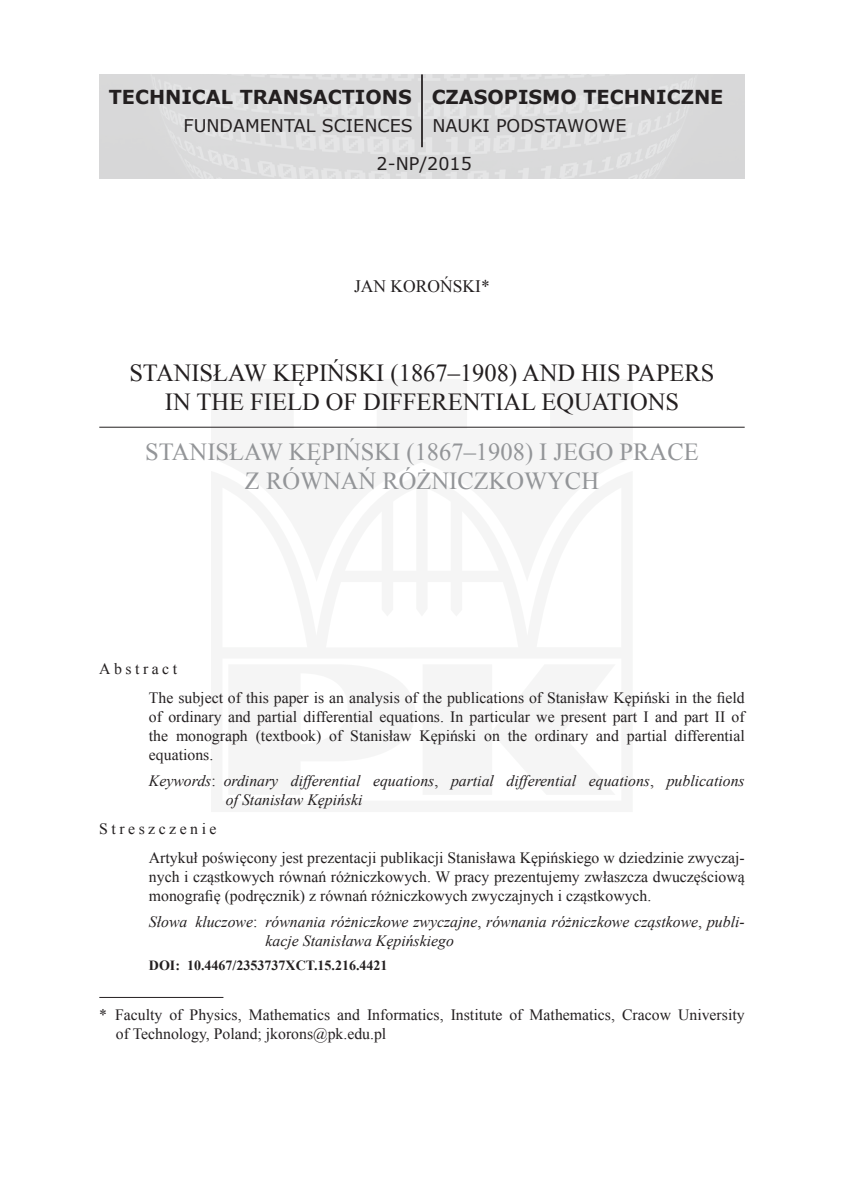
<style>
.page{position:relative;width:844px;height:1191px;background:#fff}
.page>*{position:absolute;margin:0;border:0;box-sizing:border-box;transform-origin:0 0}
.Tytuł_angielski{font:24.5px/29.4px "Times New Roman";color:#231f20;text-align:center}
.Tytuł_polski{font:24.5px/29.4px "Times New Roman";color:#939598;text-align:center}
.t1{font:700 19.25px "Verdana";color:#231f20}
.t2{font:17.5px/37.3px "Verdana";color:#231f20}
.Nazwisko_autora{font:17.5px "Times New Roman";color:#231f20}
.Test_-_abstract{font:15.75px/18.9px "Times New Roman";color:#231f20;text-align:justify}
.Test_streszczenia_po{font:15.75px/18.9px "Times New Roman";color:#231f20;text-align:justify}
.Przypis_angielski{font:15.75px/18.9px "Times New Roman";color:#231f20}
.Słowa_kluczowe{font:italic 15.75px/18.9px "Times New Roman";color:#231f20}
.Keywords{font:italic 15.75px/18.9px "Times New Roman";color:#231f20}
.streszczenie{font:15.75px "Times New Roman";letter-spacing:.22em;color:#231f20}
.Abstract{font:15.75px "Times New Roman";letter-spacing:.22em;color:#231f20}
.DOI{font:700 14px "Times New Roman";color:#231f20}
.s1{font-style:normal}
</style>
<div class="page">
<hr style="left:99px;top:997px;width:124px;height:1px;background:#231f20">
<hr style="left:99px;top:427px;width:645px;height:1px;background:#231f20">
<img style="left:99px;top:74px;width:645px;height:105px">
<hr style="left:421px;top:74px;width:2px;height:73px;background:#231f20">
<p class="t1" style="left:109px;top:83px;width:304px">TECHNICAL TRANSACTIONS</p>
<p class="t2" style="left:376px;top:107px;width:97px;text-indent:-193px">FUNDAMENTAL SCIENCES<br>2-NP/2015</p>
<p class="t1" style="left:431px;top:83px;width:293px">CZASOPISMO TECHNICZNE</p>
<p class="t2" style="left:432px;top:107px;width:195px">NAUKI PODSTAWOWE</p>
<p class="Nazwisko_autora" style="left:354px;top:274px;width:137px">JAN KOROŃSKI*</p>
<p class="Tytuł_angielski" style="left:129px;top:358px;width:586px">STANISŁAW KĘPIŃSKI (1867‒1908) AND HIS PAPERS<br>IN THE FIELD OF DIFFERENTIAL EQUATIONS</p>
<p class="Tytuł_polski" style="left:145px;top:436px;width:554px">STANISŁAW KĘPIŃSKI (1867‒1908) I JEGO PRACE<br>Z RÓWNAŃ RÓŻNICZKOWYCH</p>
<p class="Abstract" style="left:99px;top:658px;width:79px">Abstract</p>
<p class="Test_-_abstract" style="left:149px;top:688px;width:597px">The subject of this paper is an analysis of the publications of Stanisław Kępiński in the field of ordinary and partial differential equations. In particular we present part I and part II of the monograph (textbook) of Stanisław Kępiński on the ordinary and partial differential equations.</p>
<p class="Keywords" style="left:226px;top:771px;width:520px;text-indent:-77px">Keywords<span class="s1">:</span> ordinary differential equations<span class="s1">,</span> partial differential equations<span class="s1">,</span> publications of Stanisław Kępiński</p>
<p class="streszczenie" style="left:99px;top:818px;width:119px">Streszczenie</p>
<p class="Test_streszczenia_po" style="left:149px;top:847px;width:597px">Artykuł poświęcony jest prezentacji publikacji Stanisława Kępińskiego w dziedzinie zwyczaj&shy;nych i cząstkowych równań różniczkowych. W pracy prezentujemy zwłaszcza dwuczęściową monografię (podręcznik) z równań różniczkowych zwyczajnych i cząstkowych.</p>
<p class="Słowa_kluczowe" style="left:265px;top:911px;width:479px;text-indent:-117px">Słowa kluczowe<span class="s1">:</span> równania różniczkowe zwyczajne<span class="s1">,</span> równania różniczkowe cząstkowe<span class="s1">,</span> publi&shy;kacje Stanisława Kępińskiego</p>
<p class="DOI" style="left:149px;top:955px;width:240px">DOI: 10.4467/2353737XCT.15.216.4421</p>
<p class="Przypis_angielski" style="left:116px;top:1005px;width:630px;text-indent:-17px">* Faculty of Physics, Mathematics and Informatics, Institute of Mathematics, Cracow University of Technology, Poland; jkorons@pk.edu.pl</p>
</div>
